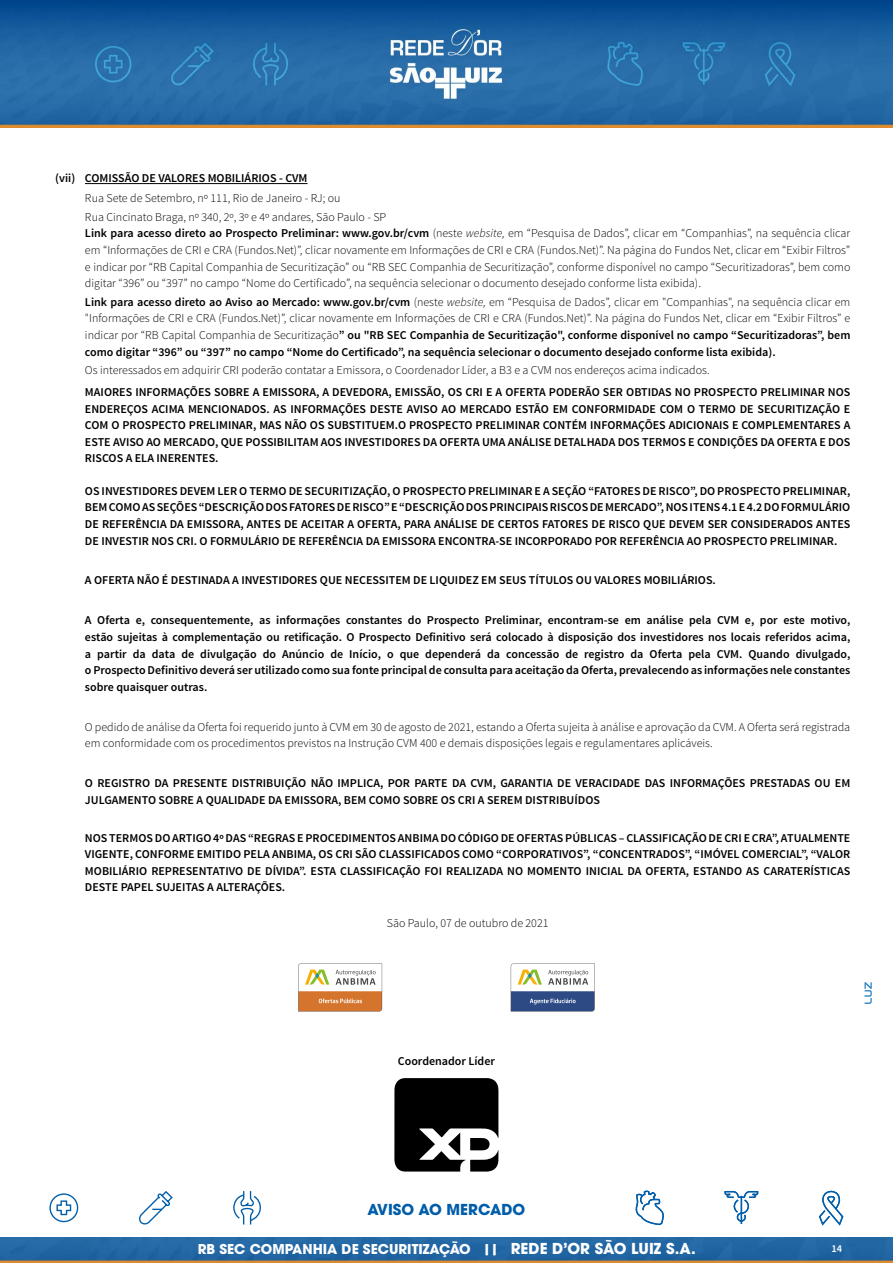
<style>
.page{position:relative;width:893px;height:1263px;background:#fff}
.page>*{position:absolute;margin:0;border:0;box-sizing:border-box;transform-origin:0 0}
.t1{font:700 15px "ITC Avant Garde Pro";color:#005da9}
.t2{font:700 13.5px "ITC Avant Garde Pro";color:#fff}
.t3{font:600 12px/16.6px "Source Sans Pro";color:#000;text-align:justify}
.t4{font:300 12px/16.6px "Source Sans Pro";color:#000}
.t5{font:600 10.5px "Source Sans Pro";color:#fff}
.s1{font-weight:600}
.s2{font-style:italic}
.s3{font-weight:300}
.s4{font-weight:300;font-style:italic}
.s5{font-size:15px}
</style>
<div class="page">
<img style="left:0;top:0;width:893px;height:127px">
<img style="left:0;top:1237px;width:893px;height:26px">
<svg style="left:139px;top:1191px;width:34px;height:34px"></svg>
<svg style="left:233px;top:1191px;width:28px;height:34px"></svg>
<div style="left:49px;top:1193px;width:29px;height:29px;border:1px solid #005da9;border-radius:50%"></div>
<svg style="left:56px;top:1200px;width:16px;height:16px"></svg>
<svg style="left:819px;top:1191px;width:25px;height:35px"></svg>
<svg style="left:724px;top:1191px;width:35px;height:34px"></svg>
<svg style="left:635px;top:1190px;width:29px;height:36px"></svg>
<hr style="left:85px;top:183px;width:223px;height:1px;background:#000">
<svg style="left:298px;top:963px;width:84px;height:48px"></svg>
<svg style="left:511px;top:963px;width:84px;height:48px"></svg>
<svg style="left:394px;top:1078px;width:104px;height:93px"></svg>
<svg style="left:864px;top:982px;width:8px;height:22px"></svg>
<p class="t3" style="left:55px;top:170px;width:254px">(vii) COMISSÃO DE VALORES MOBILIÁRIOS - CVM</p>
<p class="t4" style="left:85px;top:189px;width:303px;line-height:18.8px">Rua Sete de Setembro, nº 111, Rio de Janeiro - RJ; ou<br>Rua Cincinato Braga, nº 340, 2º, 3º e 4º andares, São Paulo - SP</p>
<p class="t4" style="left:85px;top:225px;width:767px;text-align:justify"><span class="s1">Link para acesso direto ao Prospecto Preliminar: www.gov.br/cvm</span> (neste <span class="s2">website,</span> em “Pesquisa de Dados”, clicar em “Companhias”, na sequência clicar em “Informações de CRI e CRA (Fundos.Net)”, clicar novamente em Informações de CRI e CRA (Fundos.Net)”. Na página do Fundos Net, clicar em “Exibir Filtros” e indicar por “RB Capital Companhia de Securitização” ou “RB SEC Companhia de Securitização”, conforme disponível no campo “Securitizadoras”, bem como digitar “396” ou “397” no campo “Nome do Certificado”, na sequência selecionar o documento desejado conforme lista exibida).</p>
<p class="t3" style="left:85px;top:294px;width:767px">Link para acesso direto ao Aviso ao Mercado: www.gov.br/cvm <span class="s3">(neste</span> <span class="s4">website,</span> <span class="s3">em “Pesquisa de Dados”, clicar em "Companhias", na sequência clicar em "Informações de CRI e CRA (Fundos.Net)”, clicar novamente em Informações de CRI e CRA (Fundos.Net)”. Na página do Fundos Net, clicar em “Exibir Filtros” e indicar por “RB Capital Companhia de Securitização</span>” ou "RB SEC Companhia de Securitização", conforme disponível no campo “Securitizadoras”, bem como digitar “396” ou “397” no campo “Nome do Certificado”, na sequência selecionar o documento desejado conforme lista exibida).</p>
<p class="t4" style="left:85px;top:362px;width:626px">Os interessados em adquirir CRI poderão contatar a Emissora, o Coordenador Líder, a B3 e a CVM nos endereços acima indicados.</p>
<p class="t3" style="left:85px;top:384px;width:767px">MAIORES INFORMAÇÕES SOBRE A EMISSORA, A DEVEDORA, EMISSÃO, OS CRI E A OFERTA PODERÃO SER OBTIDAS NO PROSPECTO PRELIMINAR NOS ENDEREÇOS ACIMA MENCIONADOS. AS INFORMAÇÕES DESTE AVISO AO MERCADO ESTÃO EM CONFORMIDADE COM O TERMO DE SECURITIZAÇÃO E COM O PROSPECTO PRELIMINAR, MAS NÃO OS SUBSTITUEM.O PROSPECTO PRELIMINAR CONTÉM INFORMAÇÕES ADICIONAIS E COMPLEMENTARES A ESTE AVISO AO MERCADO, QUE POSSIBILITAM AOS INVESTIDORES DA OFERTA UMA ANÁLISE DETALHADA DOS TERMOS E CONDIÇÕES DA OFERTA E DOS RISCOS A ELA INERENTES.</p>
<p class="t3" style="left:85px;top:483px;width:767px">OS INVESTIDORES DEVEM LER O TERMO DE SECURITIZAÇÃO, O PROSPECTO PRELIMINAR E A SEÇÃO “FATORES DE RISCO”, DO PROSPECTO PRELIMINAR, BEM COMO AS SEÇÕES “DESCRIÇÃO DOS FATORES DE RISCO” E “DESCRIÇÃO DOS PRINCIPAIS RISCOS DE MERCADO”, NOS ITENS 4.1 E 4.2 DO FORMULÁRIO DE REFERÊNCIA DA EMISSORA, ANTES DE ACEITAR A OFERTA, PARA ANÁLISE DE CERTOS FATORES DE RISCO QUE DEVEM SER CONSIDERADOS ANTES DE INVESTIR NOS CRI. O FORMULÁRIO DE REFERÊNCIA DA EMISSORA ENCONTRA-SE INCORPORADO POR REFERÊNCIA AO PROSPECTO PRELIMINAR.</p>
<p class="t3" style="left:85px;top:572px;width:632px">A OFERTA NÃO É DESTINADA A INVESTIDORES QUE NECESSITEM DE LIQUIDEZ EM SEUS TÍTULOS OU VALORES MOBILIÁRIOS.</p>
<p class="t3" style="left:85px;top:612px;width:767px">A Oferta e, consequentemente, as informações constantes do Prospecto Preliminar, encontram-se em análise pela CVM e, por este motivo, estão sujeitas à complementação ou retificação. O Prospecto Definitivo será colocado à disposição dos investidores nos locais referidos acima, a partir da data de divulgação do Anúncio de Início, o que dependerá da concessão de registro da Oferta pela CVM. Quando divulgado, o Prospecto Definitivo deverá ser utilizado como sua fonte principal de consulta para aceitação da Oferta, prevalecendo as informações nele constantes sobre quaisquer outras.</p>
<p class="t4" style="left:85px;top:718px;width:767px">O pedido de análise da Oferta foi requerido junto à CVM em 30 de agosto de 2021, estando a Oferta sujeita à análise e aprovação da CVM. A Oferta será registrada em conformidade com os procedimentos previstos na Instrução CVM 400 e demais disposições legais e regulamentares aplicáveis.</p>
<p class="t3" style="left:85px;top:775px;width:767px">O REGISTRO DA PRESENTE DISTRIBUIÇÃO NÃO IMPLICA, POR PARTE DA CVM, GARANTIA DE VERACIDADE DAS INFORMAÇÕES PRESTADAS OU EM<br>JULGAMENTO SOBRE A QUALIDADE DA EMISSORA, BEM COMO SOBRE OS CRI A SEREM DISTRIBUÍDOS</p>
<p class="t3" style="left:85px;top:829px;width:767px">NOS TERMOS DO ARTIGO 4º DAS “REGRAS E PROCEDIMENTOS ANBIMA DO CÓDIGO DE OFERTAS PÚBLICAS – CLASSIFICAÇÃO DE CRI E CRA”, ATUALMENTE VIGENTE, CONFORME EMITIDO PELA ANBIMA, OS CRI SÃO CLASSIFICADOS COMO “CORPORATIVOS”, “CONCENTRADOS”, “IMÓVEL COMERCIAL”, “VALOR MOBILIÁRIO REPRESENTATIVO DE DÍVIDA”. ESTA CLASSIFICAÇÃO FOI REALIZADA NO MOMENTO INICIAL DA OFERTA, ESTANDO AS CARATERÍSTICAS DESTE PAPEL SUJEITAS A ALTERAÇÕES.</p>
<p class="t4" style="left:387px;top:915px;width:163px">São Paulo, 07 de outubro de 2021</p>
<p class="t3" style="left:398px;top:1053px;width:99px">Coordenador Líder</p>
<p class="t1" style="left:367px;top:1199px;width:159px">AVISO AO MERCADO</p>
<p class="t2" style="left:198px;top:1240px;width:499px">RB SEC COMPANHIA DE SECURITIZAÇÃO || <span class="s5">REDE D’OR SÃO LUIZ S.A.</span></p>
<p class="t5" style="left:831px;top:1241px;width:12px">14</p>
</div>
